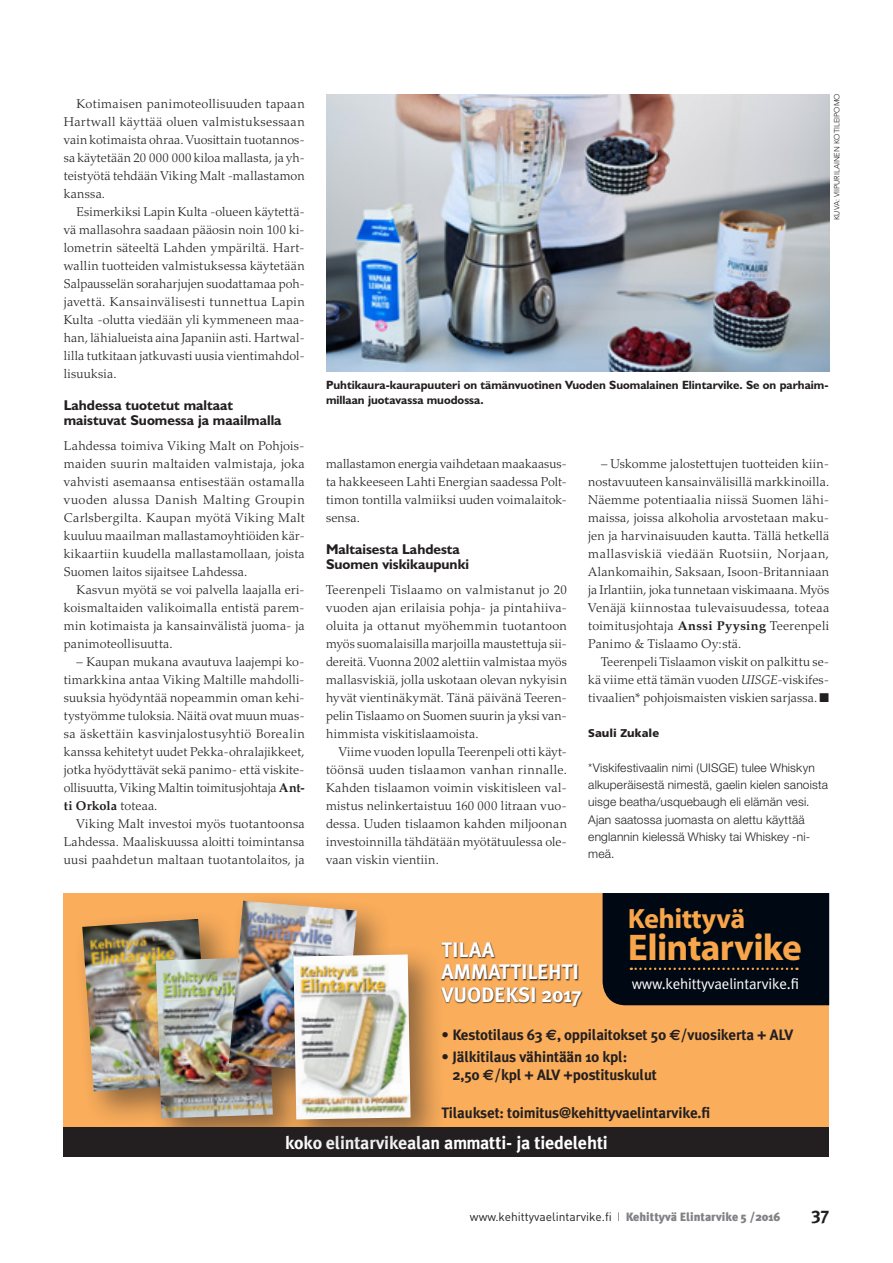
<style>
.page{position:relative;width:893px;height:1263px;background:#fff}
.page>*{position:absolute;margin:0;border:0;box-sizing:border-box;transform-origin:0 0}
.t1{font:37.35px "Myriad Headline";color:#f9a64a}
.t2{font:27.9px "Myriad Headline";color:#f9a64a}
.t3{font:700 21px/22.4px "Meta Plus";letter-spacing:-.01em;color:#fff}
.t4{font:700 18px "Meta Plus";letter-spacing:-.01em;color:#fff}
.t5{font:700 18px "Meta Plus";color:#231f20}
.t6{font:700 15px/18px "Meta Plus";letter-spacing:-.01em;color:#231f20}
.t7{font:15px "Meta Plus Normal";letter-spacing:-.01em;color:#fff}
.t8{font:700 14.25px/15px "Humanist 521 BT";color:#231f20}
.t9{font:300 12.75px/18px "Palatino";letter-spacing:.015em;color:#231f20;text-align:justify}
.t10{font:300 12px/17.2px "Helvetica Neue";letter-spacing:.015em;color:#231f20}
.t11{font:700 12px/15px "Humanist 521 BT";color:#231f20}
.t12{font:12px "DIN";color:#231f20}
.t13{font:900 11.25px "Frutiger";color:#231f20}
.t14{font:300 7.5px "Avenir";color:#231f20}
.s1{font-weight:700}
.s2{font-style:italic}
.s3{font-family:"Euro Sans"}
.s4{font-family:"Helvetica Neue";font-weight:100;font-stretch:condensed}
.s5{font-family:"Meta Plus";font-weight:900;color:#808285}
</style>
<div class="page">
<img style="left:327px;top:94px;width:503px;height:277px">
<div style="left:64px;top:893px;width:765px;height:264px;background:#faad5b"></div>
<div style="left:603px;top:893px;width:226px;height:112px;background:#000913"></div>
<div style="left:64px;top:1128px;width:765px;height:29px;background:#231f20"></div>
<div style="left:441px;top:942px;width:143px;height:66px;background:#231f20;opacity:.9"></div>
<div style="left:72px;top:909px;width:173px;height:218px;background:#231f20;opacity:.5"></div>
<img style="left:82px;top:919px;width:128px;height:172px">
<div style="left:146px;top:947px;width:162px;height:207px;background:#231f20;opacity:.5"></div>
<img style="left:156px;top:957px;width:117px;height:161px">
<div style="left:219px;top:893px;width:173px;height:215px;background:#231f20;opacity:.5"></div>
<img style="left:229px;top:901px;width:128px;height:172px">
<div style="left:283px;top:944px;width:164px;height:212px;background:#231f20;opacity:.5"></div>
<img style="left:293px;top:954px;width:118px;height:165px">
<p class="t9" style="left:64px;top:95px;width:242px;text-indent:13px">Kotimaisen panimoteollisuuden tapaan Hartwall käyttää oluen valmistuksessaan vain kotimaista ohraa. Vuosittain tuotannos&shy;sa käytetään 20 000 000 kiloa mallasta, ja yh&shy;teistyötä tehdään Viking Malt -mallastamon kanssa.</p>
<p class="t9" style="left:64px;top:203px;width:242px;text-align:left;text-indent:13px">Esimerkiksi Lapin Kulta -olueen käytettä&shy;vä mallasohra saadaan pääosin noin 100 ki&shy;lometrin säteeltä Lahden ympäriltä. Hart&shy;wallin tuotteiden valmistuksessa käytetään Salpausselän soraharjujen suodattamaa poh&shy;javettä. Kansainvälisesti tunnettua Lapin Kulta -olutta viedään yli kymmeneen maa&shy;han, lähialueista aina Japaniin asti. Hartwal&shy;lilla tutkitaan jatkuvasti uusia vientimahdol&shy;lisuuksia.</p>
<p class="t8" style="left:64px;top:398px;width:219px">Lahdessa tuotetut maltaat maistuvat Suomessa ja maailmalla</p>
<p class="t9" style="left:64px;top:437px;width:242px">Lahdessa toimiva Viking Malt on Pohjois&shy;maiden suurin maltaiden valmistaja, joka vahvisti asemaansa entisestään ostamalla vuoden alussa Danish Malting Groupin Carlsbergilta. Kaupan myötä Viking Malt kuuluu maailman mallastamoyhtiöiden kär&shy;kikaartiin kuudella mallastamollaan, joista Suomen laitos sijaitsee Lahdessa.</p>
<p class="t9" style="left:64px;top:581px;width:242px;text-indent:13px">Kasvun myötä se voi palvella laajalla eri&shy;koismaltaiden valikoimalla entistä parem&shy;min kotimaista ja kansainvälistä juoma- ja panimoteollisuutta.</p>
<p class="t9" style="left:64px;top:653px;width:242px;text-indent:13px">– Kaupan mukana avautuva laajempi ko&shy;timarkkina antaa Viking Maltille mahdolli&shy;suuksia hyödyntää nopeammin oman kehi&shy;tystyömme tuloksia. Näitä ovat muun muas&shy;sa äskettäin kasvinjalostusyhtiö Borealin kanssa kehitetyt uudet Pekka-ohralajikkeet, jotka hyödyttävät sekä panimo- että viskite&shy;ollisuutta, Viking Maltin toimitusjohtaja <span class="s1">Ant&shy;ti Orkola</span> toteaa.</p>
<p class="t9" style="left:64px;top:815px;width:242px;text-indent:13px">Viking Malt investoi myös tuotantoonsa Lahdessa. Maaliskuussa aloitti toimintansa uusi paahdetun maltaan tuotantolaitos, ja</p>
<p class="t14" style="left:833px;top:220px;width:128px;rotate:-90deg">KUVA: VIIPURILAINEN KOTILEIPOMO</p>
<p class="t11" style="left:326px;top:377px;width:504px">Puhtikaura-kaurapuuteri on tämänvuotinen Vuoden Suomalainen Elintarvike. Se on parhaim&shy;millaan juotavassa muodossa.</p>
<p class="t9" style="left:326px;top:455px;width:242px">mallastamon energia vaihdetaan maakaasus&shy;ta hakkeeseen Lahti Energian saadessa Polt&shy;timon tontilla valmiiksi uuden voimalaitok&shy;sensa.</p>
<p class="t8" style="left:326px;top:542px;width:145px">Maltaisesta Lahdesta<br>Suomen viskikaupunki</p>
<p class="t9" style="left:326px;top:581px;width:242px">Teerenpeli Tislaamo on valmistanut jo 20 vuoden ajan erilaisia pohja- ja pintahiiva&shy;oluita ja ottanut myöhemmin tuotantoon myös suomalaisilla marjoilla maustettuja sii&shy;dereitä. Vuonna 2002 alettiin valmistaa myös mallasviskiä, jolla uskotaan olevan nykyisin hyvät vientinäkymät. Tänä päivänä Teeren&shy;pelin Tislaamo on Suomen suurin ja yksi van&shy;himmista viskitislaamoista.</p>
<p class="t9" style="left:326px;top:743px;width:242px;text-indent:13px">Viime vuoden lopulla Teerenpeli otti käyt&shy;töönsä uuden tislaamon vanhan rinnalle.<br>Kahden tislaamon voimin viskitisleen val&shy;mistus nelinkertaistuu 160 000 litraan vuo&shy;dessa. Uuden tislaamon kahden miljoonan investoinnilla tähdätään myötätuulessa ole&shy;vaan viskin vientiin.</p>
<p class="t9" style="left:588px;top:455px;width:242px;text-indent:13px">– Uskomme jalostettujen tuotteiden kiin&shy;nostavuuteen kansainvälisillä markkinoilla.<br>Näemme potentiaalia niissä Suomen lähi&shy;maissa, joissa alkoholia arvostetaan maku&shy;jen ja harvinaisuuden kautta. Tällä hetkellä mallasviskiä viedään Ruotsiin, Norjaan, Alankomaihin, Saksaan, Isoon-Britanniaan ja Irlantiin, joka tunnetaan viskimaana. Myös Venäjä kiinnostaa tulevaisuudessa, toteaa toimitusjohtaja <span class="s1">Anssi Pyysing</span> Teerenpeli Panimo &amp; Tislaamo Oy:stä.</p>
<p class="t9" style="left:588px;top:653px;width:242px;text-indent:13px">Teerenpeli Tislaamon viskit on palkittu se&shy;kä viime että tämän vuoden <span class="s2">UISGE</span>-viskifes&shy;tivaalien* pohjoismaisten viskien sarjassa. ■</p>
<p class="t13" style="left:588px;top:727px;width:72px">Sauli Zukale</p>
<p class="t10" style="left:588px;top:759px;width:241px">*Viskifestivaalin nimi (UISGE) tulee Whiskyn alkuperäisestä nimestä, gaelin kielen sanoista uisge beatha/usquebaugh eli elämän vesi.<br>Ajan saatossa juomasta on alettu käyttää englannin kielessä Whisky tai Whiskey -ni&shy;meä.</p>
<h2 class="t2" style="left:628px;top:904px;width:118px">Kehittyvä</h2>
<h1 class="t1" style="left:628px;top:928px;width:175px">Elintarvike</h1>
<p class="t7" style="left:632px;top:975px;width:169px">www.kehittyvaelintarvike.fi</p>
<h3 class="t3" style="left:441px;top:938px;width:142px">TILAA<br>AMMATTILEHTI<br>VUODEKSI 2017</h3>
<p class="t6" style="left:441px;top:1026px;width:353px">• Kestotilaus 63 <span class="s3">E</span>, oppilaitokset 50 <span class="s3">E</span>/vuosikerta + ALV</p>
<p class="t6" style="left:452px;top:1048px;width:206px;text-indent:-11px">• Jälkitilaus vähintään 10 kpl:<br>2,50 <span class="s3">E</span>/kpl + ALV +postituskulut</p>
<p class="t6" style="left:441px;top:1103px;width:270px">Tilaukset: toimitus@kehittyvaelintarvike.fi</p>
<h3 class="t4" style="left:285px;top:1132px;width:324px">koko elintarvikealan ammatti- ja tiedelehti</h3>
<p class="t12" style="left:470px;top:1209px;width:312px">www.kehittyvaelintarvike.fi <span class="s4">I</span> <span class="s5">Kehittyvä Elintarvike 5 /2016</span></p>
<h3 class="t5" style="left:812px;top:1203px;width:19px">37</h3>
</div>
